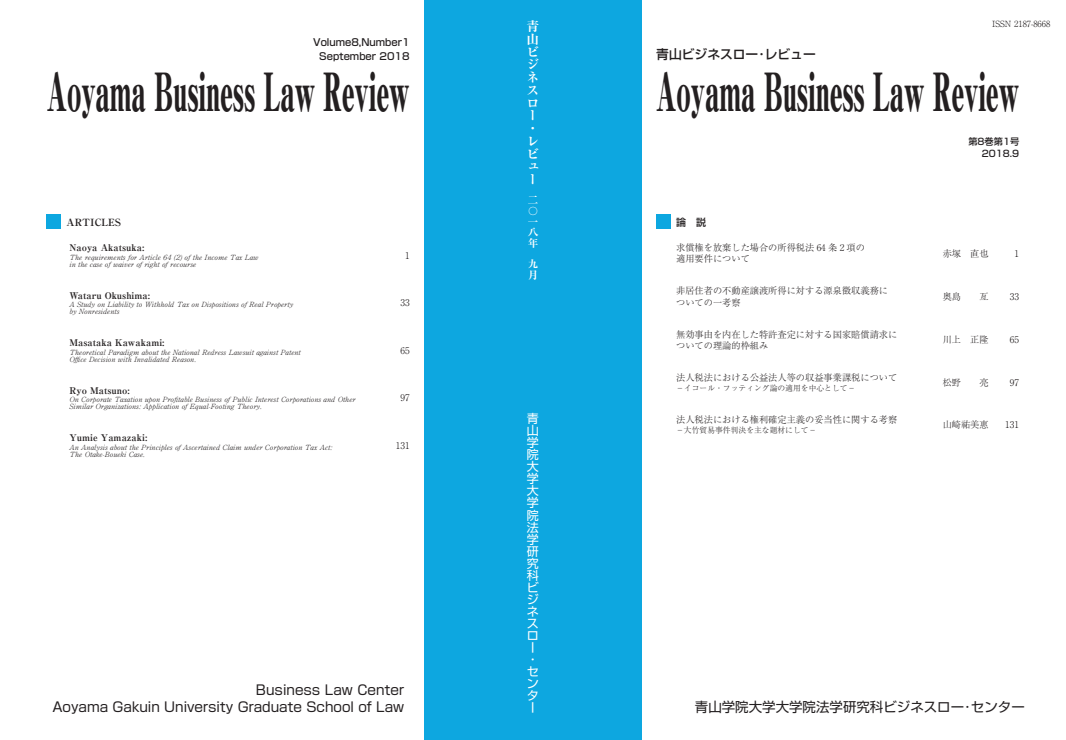
<style>
.page{position:relative;width:1066px;height:740px;background:#fff}
.page>*{position:absolute;margin:0;border:0;box-sizing:border-box;transform-origin:0 0}
.t1{font:900 50.7px "Ryumin Pr 6";color:#231f20;scale:.49 1}
.t2{font:13.5px/17px "Shin Go Pr 6";color:#231f20;text-align:right}
.t3{font:500 12.8px "Shin Go Pr 6";color:#231f20}
.t4{font:700 expanded 12.8px/12.8px "Ryumin Pr 6";color:#fff}
.t5{font:12px/12px "Shin Go Pr 6";color:#fff}
.t6{font:700 expanded 10.6px/10.6px "Ryumin Pr 6";color:#fff;text-align:justify}
.t7{font:500 9.9px/14.2px "Shin Go Pr 6";color:#231f20;text-align:right}
.t8{font:700 expanded 9.9px "Ryumin Pr 6";color:#231f20}
.t9{font:300 9.2px/11.3px "Ryumin Pr 6";color:#231f20}
.t10{font:700 expanded 9.2px "Ryumin Pr 6";color:#231f20}
.t11{font:500 9.2px/12.1px "Shin Go Pr 6";color:#231f20;text-align:right}
.t12{font:300 8.5px "Ryumin Pr 6";color:#231f20}
.t13{font:300 7.8px "Ryumin Pr 6";color:#231f20}
.t14{font:300 7.1px "Ryumin Pr 6";color:#231f20}
</style>
<div class="page">
<div style="left:424px;top:0;width:154px;height:740px;background:#0da7e0"></div>
<div style="left:656px;top:215px;width:14px;height:14px;background:#0da7e0"></div>
<div style="left:47px;top:215px;width:14px;height:14px;background:#0da7e0"></div>
<div style="left:544px;top:0;width:98px;height:740px;background:#0da7e0"></div>
<h3 class="t4" style="left:527px;top:19px;width:14px">青山ビジネスロー・レビュー</h3>
<h3 class="t6" style="left:528px;top:195px;width:12px">二〇一八年</h3>
<h3 class="t6" style="left:528px;top:258px;width:12px">九月</h3>
<p class="t12" style="left:992px;top:17px;width:60px">ISSN 2187-8668</p>
<h3 class="t7" style="left:313px;top:34px;width:98px">Volume8,Number1<br>September 2018</h3>
<h1 class="t1" style="left:47px;top:51px;width:742px">Aoyama Business Law Review</h1>
<h1 class="t1" style="left:656px;top:51px;width:742px">Aoyama Business Law Review</h1>
<p class="t11" style="left:968px;top:135px;width:52px">第8巻第1号<br>2018.9</p>
<h3 class="t3" style="left:656px;top:44px;width:161px">青山ビジネスロー･レビュー</h3>
<h3 class="t7" style="left:676px;top:214px;width:31px">論　説</h3>
<h3 class="t8" style="left:67px;top:214px;width:56px">ARTICLES</h3>
<p class="t9" style="left:676px;top:241px;width:190px">求償権を放棄した場合の所得税法 64 条 2 項の適用要件について</p>
<p class="t9" style="left:943px;top:247px;width:48px">赤塚　直也</p>
<p class="t9" style="left:1014px;top:247px;width:6px">1</p>
<p class="t9" style="left:676px;top:285px;width:213px">非居住者の不動産譲渡所得に対する源泉徴収義務についての一考察</p>
<p class="t9" style="left:943px;top:290px;width:48px">奥島　　亙</p>
<p class="t9" style="left:1010px;top:290px;width:11px">33</p>
<p class="t9" style="left:676px;top:328px;width:223px">無効事由を内在した特許査定に対する国家賠償請求についての理論的枠組み</p>
<p class="t9" style="left:943px;top:334px;width:48px">川上　正隆</p>
<p class="t9" style="left:1010px;top:334px;width:11px">65</p>
<p class="t9" style="left:676px;top:371px;width:223px">法人税法における公益法人等の収益事業課税について</p>
<p class="t13" style="left:676px;top:382px;width:181px">－イコール・フッティング論の適用を中心として－</p>
<p class="t10" style="left:69px;top:240px;width:77px">Naoya Akatsuka:</p>
<p class="t14" style="left:69px;top:252px;width:191px">The requirements for Article 64 (2) of the Income Tax Law</p>
<p class="t9" style="left:405px;top:249px;width:6px">1</p>
<p class="t14" style="left:69px;top:259px;width:128px">in the case of waiver of right of recourse</p>
<p class="t10" style="left:69px;top:288px;width:82px">Wataru Okushima:</p>
<p class="t14" style="left:69px;top:299px;width:225px">A Study on Liability to Withhold Tax on Dispositions of Real Property</p>
<p class="t9" style="left:400px;top:297px;width:11px">33</p>
<p class="t14" style="left:69px;top:306px;width:51px">by Nonresidents</p>
<p class="t10" style="left:69px;top:335px;width:97px">Masataka Kawakami:</p>
<p class="t14" style="left:69px;top:347px;width:233px">Theoretical Paradigm about the National Redress Lawsuit against Patent</p>
<p class="t9" style="left:400px;top:344px;width:11px">65</p>
<p class="t14" style="left:69px;top:354px;width:129px">Office Decision with Invalidated Reason.</p>
<p class="t10" style="left:69px;top:383px;width:62px">Ryo Matsuno:</p>
<p class="t14" style="left:69px;top:394px;width:288px">On Corporate Taxation upon Profitable Business of Public Interest Corporations and Other</p>
<p class="t9" style="left:400px;top:392px;width:11px">97</p>
<p class="t14" style="left:69px;top:401px;width:194px">Similar Organizations: Application of Equal-Footing Theory.</p>
<p class="t10" style="left:69px;top:430px;width:79px">Yumie Yamazaki:</p>
<p class="t14" style="left:69px;top:442px;width:265px">An Analysis about the Principles of Ascertained Claim under Corporation Tax Act:</p>
<p class="t9" style="left:396px;top:439px;width:15px">131</p>
<p class="t14" style="left:69px;top:449px;width:77px">The Otake-Boueki Case.</p>
<p class="t9" style="left:943px;top:376px;width:48px">松野　　亮</p>
<p class="t9" style="left:1010px;top:376px;width:11px">97</p>
<h3 class="t5" style="left:527px;top:412px;width:13px">青山学院大学大学院法学研究科ビジネスロー・センター</h3>
<p class="t9" style="left:676px;top:413px;width:223px">法人税法における権利確定主義の妥当性に関する考察</p>
<p class="t13" style="left:676px;top:424px;width:142px">－大竹貿易事件判決を主な題材にして－</p>
<p class="t9" style="left:943px;top:418px;width:48px">山崎祐美惠</p>
<p class="t9" style="left:1005px;top:418px;width:15px">131</p>
<h2 class="t2" style="left:52px;top:680px;width:353px">Business Law Center<br>Aoyama Gakuin University Graduate School of Law</h2>
<h2 class="t2" style="left:695px;top:697px;width:331px">青山学院大学大学院法学研究科ビジネスロー･センター</h2>
</div>
